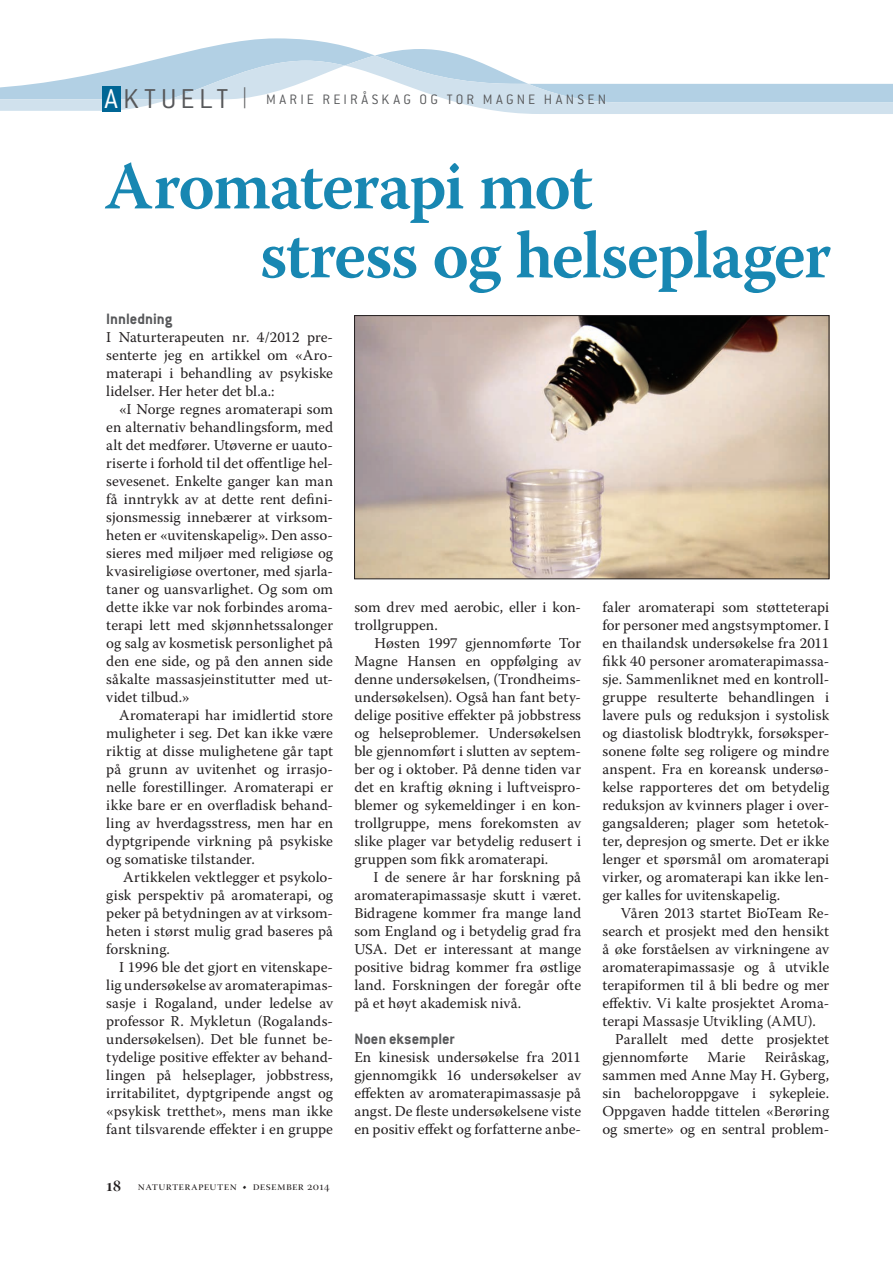
<style>
.page{position:relative;width:893px;height:1263px;background:#fff}
.page>*{position:absolute;margin:0;border:0;box-sizing:border-box;transform-origin:0 0}
.t1{font:600 67.5px/69px "Warnock Pro";letter-spacing:-.025em;color:#1887b2}
.t2{font:700 16.5px "Conduit ITC";letter-spacing:-.005em;color:#57585a}
.t3{font:15px/18px "Warnock Pro";letter-spacing:.005em;color:#231f20;text-align:justify}
.t4{font:300 15px "Conduit ITC";letter-spacing:.23em;color:#57585a}
.t5{font:12px "Warnock Pro Disp";letter-spacing:.03em;color:#231f20}
.s1{font-size:30px;color:#fff}
.s2{font-size:30px}
.s3{font-family:"Giddyup Std";font-weight:400;font-size:21px}
.s4{font-family:"Warnock Pro Semibold Disp";font-size:18px}
</style>
<div class="page">
<svg style="left:0;top:38px;width:893px;height:76px"></svg>
<div style="left:102px;top:86px;width:18px;height:26px;background:#006695"></div>
<img style="left:356px;top:317px;width:471px;height:260px">
<div style="left:354px;top:315px;width:475px;height:264px;border:1px solid #231f20"></div>
<p class="t4" style="left:105px;top:91px;width:278px"><span class="s1">A</span><span class="s2">KT UELT</span> <span class="s3">|</span> MARIE RE IRÅSKAG</p>
<p class="t4" style="left:420px;top:91px;width:10px">OG</p>
<p class="t4" style="left:447px;top:91px;width:61px">TOR MAGNE</p>
<p class="t4" style="left:544px;top:91px;width:23px">HANSEN</p>
<h1 class="t1" style="left:260px;top:151px;width:573px;text-indent:-156px">Aromaterapi mot<br>stress og helseplager</h1>
<p class="t2" style="left:106px;top:309px;width:67px">Innledning</p>
<p class="t3" style="left:106px;top:328px;width:228px">I Naturterapeuten nr. 4/2012 pre&shy;senterte jeg en artikkel om «Aro&shy;materapi i behandling av psykiske lidelser. Her heter det bl.a.:</p>
<p class="t3" style="left:106px;top:400px;width:228px;text-indent:13px">«I Norge regnes aromaterapi som en alternativ behandlingsform, med alt det medfører. Utøverne er uauto&shy;riserte i forhold til det offentlige hel&shy;sevesenet. Enkelte ganger kan man få inntrykk av at dette rent defini&shy;sjonsmessig innebærer at virksom&shy;heten er «uvitenskapelig». Den asso&shy;sieres med miljøer med religiøse og kvasireligiøse overtoner, med sjarla&shy;taner og uansvarlighet. Og som om dette ikke var nok forbindes aroma&shy;terapi lett med skjønnhetssalonger og salg av kosmetisk personlighet på den ene side, og på den annen side såkalte massasjeinstitutter med ut&shy;videt tilbud.»</p>
<p class="t3" style="left:106px;top:706px;width:228px;text-indent:13px">Aromaterapi har imidlertid store muligheter i seg. Det kan ikke være riktig at disse mulighetene går tapt på grunn av uvitenhet og irrasjo&shy;nelle forestillinger. Aromaterapi er ikke bare er en overfladisk behand&shy;ling av hverdagsstress, men har en dyptgripende virkning på psykiske og somatiske tilstander.</p>
<p class="t3" style="left:106px;top:868px;width:228px;text-indent:17px">Artikkelen vektlegger et psykolo&shy;gisk perspektiv på aromaterapi, og peker på betydningen av at virksom&shy;heten i størst mulig grad baseres på forskning.</p>
<p class="t3" style="left:106px;top:958px;width:228px;text-indent:13px">I 1996 ble det gjort en vitenskape&shy;lig undersøkelse av aromaterapimas&shy;sasje i Rogaland, under ledelse av professor R. Mykletun (Rogalands&shy;undersøkelsen). Det ble funnet be&shy;tydelige positive effekter av behand&shy;lingen på helseplager, jobbstress, irritabilitet, dyptgripende angst og «psykisk tretthet», mens man ikke fant tilsvarende effekter i en gruppe</p>
<p class="t5" style="left:106px;top:1179px;width:225px"><span class="s4">18</span> naturterapeuten • desember 2014</p>
<p class="t3" style="left:354px;top:598px;width:228px">som drev med aerobic, eller i kon&shy;trollgruppen.</p>
<p class="t3" style="left:354px;top:634px;width:228px;text-indent:20px">Høsten 1997 gjennomførte Tor Magne Hansen en oppfølging av denne undersøkelsen, (Trondheims&shy;undersøkelsen). Også han fant bety&shy;delige positive effekter på jobbstress og helseproblemer. Undersøkelsen ble gjennomført i slutten av septem&shy;ber og i oktober. På denne tiden var det en kraftig økning i luftveispro&shy;blemer og sykemeldinger i en kon&shy;trollgruppe, mens forekomsten av slike plager var betydelig redusert i gruppen som fikk aromaterapi.</p>
<p class="t3" style="left:354px;top:868px;width:228px;text-indent:19px">I de senere år har forskning på aromaterapimassasje skutt i været.<br>Bidragene kommer fra mange land som England og i betydelig grad fra USA. Det er interessant at mange positive bidrag kommer fra østlige land. Forskningen der foregår ofte på et høyt akademisk nivå.</p>
<p class="t2" style="left:354px;top:1029px;width:102px">Noen eksempler</p>
<p class="t3" style="left:354px;top:1048px;width:228px">En kinesisk undersøkelse fra 2011 gjennomgikk 16 undersøkelser av effekten av aromaterapimassasje på angst. De fleste undersøkelsene viste en positiv effekt og forfatterne anbe-</p>
<p class="t3" style="left:602px;top:598px;width:228px">faler aromaterapi som støtteterapi for personer med angstsymptomer. I en thailandsk undersøkelse fra 2011 fikk 40 personer aromaterapimassa&shy;sje. Sammenliknet med en kontroll&shy;gruppe resulterte behandlingen i lavere puls og reduksjon i systolisk og diastolisk blodtrykk, forsøksper&shy;sonene følte seg roligere og mindre anspent. Fra en koreansk undersø&shy;kelse rapporteres det om betydelig reduksjon av kvinners plager i over&shy;gangsalderen; plager som hetetok&shy;ter, depresjon og smerte. Det er ikke lenger et spørsmål om aromaterapi virker, og aromaterapi kan ikke len&shy;ger kalles for uvitenskapelig.</p>
<p class="t3" style="left:621px;top:904px;width:210px">Våren 2013 startet BioTeam Re-</p>
<p class="t3" style="left:602px;top:922px;width:228px">search et prosjekt med den hensikt</p>
<p class="t3" style="left:602px;top:940px;width:228px">å øke forståelsen av virkningene av</p>
<p class="t3" style="left:602px;top:958px;width:228px">aromaterapimassasje og å utvikle</p>
<p class="t3" style="left:602px;top:976px;width:228px">terapiformen til å bli bedre og mer</p>
<p class="t3" style="left:602px;top:994px;width:228px">effektiv. Vi kalte prosjektet Aroma-</p>
<p class="t3" style="left:602px;top:1012px;width:215px">terapi Massasje Utvikling (AMU).</p>
<p class="t3" style="left:615px;top:1030px;width:216px">Parallelt med dette prosjektet</p>
<p class="t3" style="left:602px;top:1048px;width:87px">gjennomførte</p>
<p class="t3" style="left:708px;top:1048px;width:40px">Marie</p>
<p class="t3" style="left:602px;top:1048px;width:228px;text-indent:162px">Reiråskag, sammen med Anne May H. Gyberg, sin bacheloroppgave i sykepleie.<br>Oppgaven hadde tittelen «Berøring og smerte» og en sentral problem-</p>
</div>
